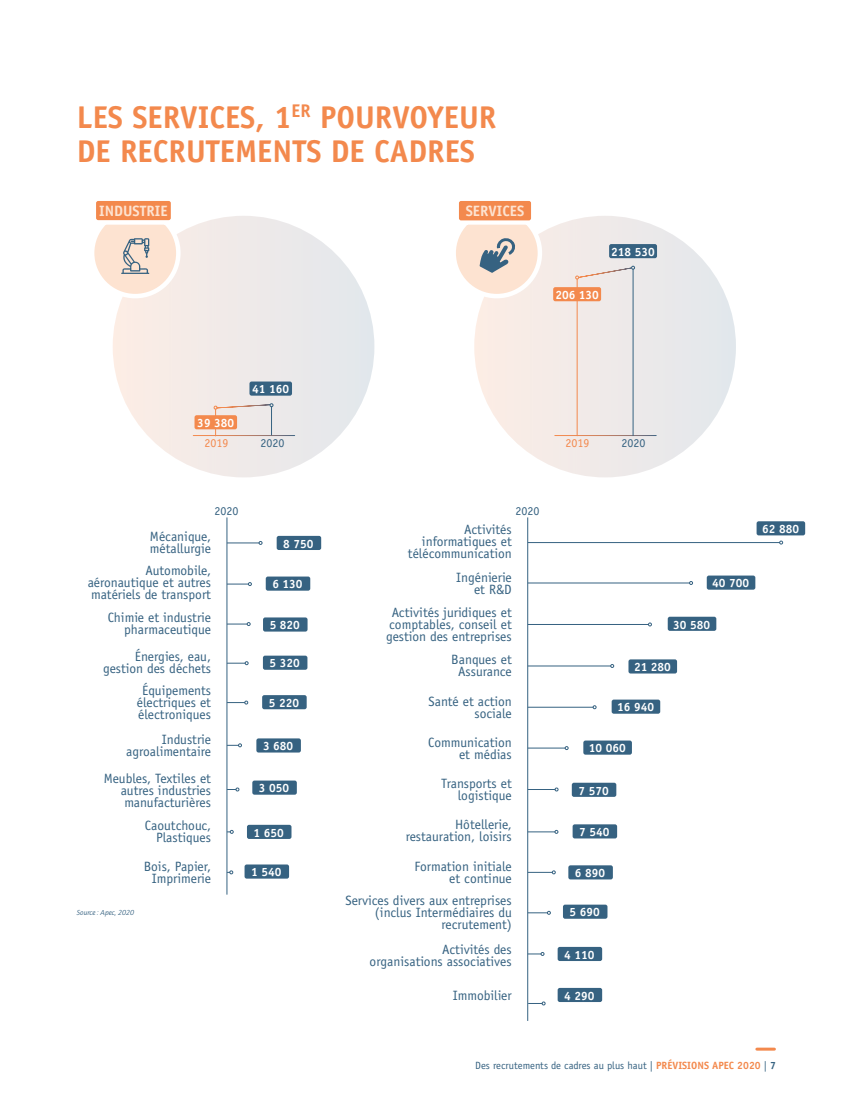
<style>
.page{position:relative;width:851px;height:1106px;background:#fff}
.page>*{position:absolute;margin:0;border:0;box-sizing:border-box;transform-origin:0 0}
.t1{font:700 31.5px/34.5px "Officina Sans";color:#f3894d}
.t2{font:700 15px "Officina Sans";color:#fde3d1}
.t3{font:13.5px/12px "Officina Sans";color:#366281;text-align:right}
.t4{font:700 12px "Officina Sans";color:#fff}
.t5{font:12px "Officina Sans";color:#366281}
.t6{font:12px "Officina Sans";color:#f3894d}
.t7{font:10.5px "Officina Sans";color:#366281}
.t8{font:italic 7.5px "Quay Itc T";color:#366281}
.s1{font-weight:700;color:#f3894d}
.s2{font-weight:700}
</style>
<div class="page">
<hr style="left:756px;top:1047px;width:18px;height:3px;background:#f3894d">
<div style="left:474px;top:216px;width:261px;height:261px;background:#efeae9;border-radius:50%"></div>
<div style="left:113px;top:216px;width:261px;height:261px;background:#efeae9;border-radius:50%"></div>
<hr style="left:527px;top:516px;width:1px;height:504px;background:#366281">
<div style="left:513px;top:503px;width:28px;height:14px;background:#fff;border-radius:2px"></div>
<hr style="left:528px;top:542px;width:251px;height:1px;background:#366281">
<hr style="left:528px;top:665px;width:82px;height:1px;background:#366281">
<svg style="left:610px;top:664px;width:4px;height:4px"></svg>
<svg style="left:528px;top:787px;width:30px;height:4px"></svg>
<svg style="left:528px;top:911px;width:22px;height:3px"></svg>
<hr style="left:528px;top:582px;width:161px;height:1px;background:#366281">
<svg style="left:689px;top:581px;width:3px;height:4px"></svg>
<hr style="left:528px;top:707px;width:65px;height:1px;background:#366281">
<svg style="left:592px;top:705px;width:4px;height:4px"></svg>
<svg style="left:528px;top:830px;width:30px;height:3px"></svg>
<svg style="left:528px;top:952px;width:16px;height:3px"></svg>
<svg style="left:528px;top:1001px;width:17px;height:4px"></svg>
<hr style="left:528px;top:624px;width:120px;height:1px;background:#366281">
<hr style="left:528px;top:747px;width:37px;height:1px;background:#366281">
<svg style="left:564px;top:746px;width:4px;height:4px"></svg>
<svg style="left:528px;top:870px;width:27px;height:4px"></svg>
<div style="left:459px;top:201px;width:72px;height:19px;background:#f3894d;border-radius:2px"></div>
<svg style="left:456px;top:219px;width:86px;height:81px"></svg>
<hr style="left:554px;top:435px;width:102px;height:1px;background:#fff">
<hr style="left:576px;top:279px;width:1px;height:157px;background:#f3894d">
<hr style="left:632px;top:269px;width:1px;height:166px;background:#366281">
<svg style="left:575px;top:266px;width:60px;height:13px"></svg>
<div style="left:609px;top:244px;width:48px;height:14px;background:#366281;border-radius:2px"></div>
<div style="left:553px;top:287px;width:48px;height:14px;background:#f3894d;border-radius:2px"></div>
<div style="left:96px;top:201px;width:75px;height:19px;background:#f3894d;border-radius:2px"></div>
<hr style="left:193px;top:435px;width:102px;height:1px;background:#fff">
<svg style="left:214px;top:403px;width:59px;height:33px"></svg>
<div style="left:249px;top:381px;width:43px;height:14px;background:#366281;border-radius:2px"></div>
<div style="left:194px;top:415px;width:43px;height:14px;background:#f3894d;border-radius:2px"></div>
<svg style="left:94px;top:216px;width:88px;height:84px"></svg>
<hr style="left:226px;top:516px;width:1px;height:378px;background:#366281">
<div style="left:212px;top:503px;width:29px;height:14px;background:#fff;border-radius:2px"></div>
<hr style="left:227px;top:542px;width:32px;height:1px;background:#366281">
<svg style="left:227px;top:787px;width:12px;height:4px"></svg>
<svg style="left:227px;top:830px;width:6px;height:3px"></svg>
<svg style="left:227px;top:582px;width:25px;height:4px"></svg>
<svg style="left:227px;top:870px;width:6px;height:4px"></svg>
<div style="left:756px;top:521px;width:49px;height:14px;background:#366281;border-radius:2px"></div>
<div style="left:706px;top:575px;width:49px;height:14px;background:#366281;border-radius:2px"></div>
<div style="left:667px;top:616px;width:49px;height:15px;background:#366281;border-radius:2px"></div>
<div style="left:628px;top:659px;width:49px;height:14px;background:#366281;border-radius:2px"></div>
<div style="left:611px;top:699px;width:49px;height:14px;background:#366281;border-radius:2px"></div>
<div style="left:583px;top:740px;width:48px;height:14px;background:#366281;border-radius:2px"></div>
<div style="left:571px;top:782px;width:45px;height:15px;background:#366281;border-radius:2px"></div>
<div style="left:276px;top:536px;width:45px;height:14px;background:#366281;border-radius:2px"></div>
<svg style="left:227px;top:700px;width:21px;height:4px"></svg>
<div style="left:262px;top:695px;width:44px;height:14px;background:#366281;border-radius:2px"></div>
<div style="left:266px;top:576px;width:44px;height:14px;background:#366281;border-radius:2px"></div>
<svg style="left:227px;top:622px;width:23px;height:4px"></svg>
<div style="left:263px;top:617px;width:44px;height:14px;background:#366281;border-radius:2px"></div>
<svg style="left:227px;top:743px;width:15px;height:4px"></svg>
<div style="left:256px;top:738px;width:45px;height:14px;background:#366281;border-radius:2px"></div>
<svg style="left:227px;top:661px;width:21px;height:4px"></svg>
<div style="left:263px;top:655px;width:44px;height:14px;background:#366281;border-radius:2px"></div>
<div style="left:252px;top:780px;width:45px;height:14px;background:#366281;border-radius:2px"></div>
<div style="left:247px;top:824px;width:44px;height:15px;background:#366281;border-radius:2px"></div>
<div style="left:244px;top:864px;width:45px;height:14px;background:#366281;border-radius:2px"></div>
<div style="left:572px;top:824px;width:45px;height:14px;background:#366281;border-radius:2px"></div>
<div style="left:568px;top:865px;width:44px;height:14px;background:#366281;border-radius:2px"></div>
<div style="left:563px;top:904px;width:44px;height:14px;background:#366281;border-radius:2px"></div>
<div style="left:557px;top:946px;width:45px;height:15px;background:#366281;border-radius:2px"></div>
<div style="left:557px;top:987px;width:45px;height:15px;background:#366281;border-radius:2px"></div>
<h1 class="t1" style="left:77px;top:100px;width:421px">LES SERVICES, 1<sup>ER</sup> POURVOYEUR<br>DE RECRUTEMENTS DE CADRES</h1>
<p class="t2" style="left:99px;top:201px;width:70px">INDUSTRIE</p>
<p class="t2" style="left:465px;top:201px;width:60px">SERVICES</p>
<p class="t4" style="left:611px;top:244px;width:45px">218 530</p>
<p class="t4" style="left:555px;top:287px;width:45px">206 130</p>
<p class="t4" style="left:252px;top:381px;width:38px">41 160</p>
<p class="t4" style="left:197px;top:415px;width:38px">39 380</p>
<p class="t6" style="left:204px;top:436px;width:25px">2019</p>
<p class="t5" style="left:260px;top:436px;width:25px">2020</p>
<p class="t5" style="left:214px;top:503px;width:25px">2020</p>
<p class="t3" style="left:150px;top:530px;width:63px;text-align:left">Mécanique, métallurgie</p>
<p class="t3" style="left:88px;top:564px;width:125px;text-align:justify;text-indent:58px">Automobile, aéronautique et autres matériels de transport</p>
<p class="t4" style="left:283px;top:536px;width:32px">8 750</p>
<p class="t4" style="left:272px;top:577px;width:32px">6 130</p>
<p class="t3" style="left:108px;top:612px;width:105px">Chimie et industrie pharmaceutique</p>
<p class="t4" style="left:269px;top:617px;width:32px">5 820</p>
<p class="t3" style="left:103px;top:650px;width:109px">Énergies, eau, gestion des déchets</p>
<p class="t4" style="left:269px;top:656px;width:32px">5 320</p>
<p class="t3" style="left:137px;top:684px;width:76px;text-align:center">Équipements électriques et électroniques</p>
<p class="t4" style="left:269px;top:695px;width:32px">5 220</p>
<p class="t3" style="left:126px;top:733px;width:86px">Industrie agroalimentaire</p>
<p class="t4" style="left:263px;top:738px;width:32px">3 680</p>
<p class="t3" style="left:121px;top:772px;width:92px;text-align:justify;text-indent:-17px">Meubles, Textiles et autres industries manufacturières</p>
<p class="t3" style="left:145px;top:819px;width:68px">Caoutchouc,<br>Plastiques</p>
<p class="t3" style="left:144px;top:860px;width:69px;text-align:center">Bois, Papier,<br>Imprimerie</p>
<p class="t8" style="left:77px;top:907px;width:59px">Source : Apec, 2020</p>
<p class="t4" style="left:259px;top:780px;width:32px">3 050</p>
<p class="t4" style="left:253px;top:825px;width:32px">1 650</p>
<p class="t4" style="left:251px;top:864px;width:32px">1 540</p>
<p class="t5" style="left:515px;top:503px;width:25px">2020</p>
<p class="t3" style="left:408px;top:524px;width:105px">Activités informatiques et télécommunication</p>
<p class="t3" style="left:456px;top:571px;width:57px">Ingénierie et R&amp;D</p>
<p class="t3" style="left:386px;top:607px;width:127px;text-align:center">Activités juridiques et comptables, conseil et gestion des entreprises</p>
<p class="t3" style="left:451px;top:654px;width:62px;text-align:center">Banques et<br>Assurance</p>
<p class="t3" style="left:428px;top:695px;width:85px">Santé et action sociale</p>
<p class="t3" style="left:428px;top:736px;width:85px">Communication et médias</p>
<p class="t3" style="left:441px;top:777px;width:72px">Transports et logistique</p>
<p class="t3" style="left:405px;top:818px;width:108px">Hôtellerie, restauration, loisirs</p>
<p class="t3" style="left:414px;top:860px;width:99px">Formation initiale et continue</p>
<p class="t3" style="left:345px;top:894px;width:168px">Services divers aux entreprises (inclus Intermédiaires du recrutement)</p>
<p class="t3" style="left:369px;top:943px;width:144px">Activités des organisations associatives</p>
<p class="t3" style="left:452px;top:989px;width:61px">Immobilier</p>
<p class="t6" style="left:565px;top:436px;width:25px">2019</p>
<p class="t5" style="left:621px;top:436px;width:25px">2020</p>
<p class="t4" style="left:762px;top:521px;width:38px">62 880</p>
<p class="t4" style="left:712px;top:576px;width:38px">40 700</p>
<p class="t4" style="left:673px;top:617px;width:38px">30 580</p>
<p class="t4" style="left:634px;top:659px;width:38px">21 280</p>
<p class="t4" style="left:617px;top:700px;width:38px">16 940</p>
<p class="t4" style="left:588px;top:740px;width:38px">10 060</p>
<p class="t4" style="left:578px;top:783px;width:32px">7 570</p>
<p class="t4" style="left:579px;top:824px;width:32px">7 540</p>
<p class="t4" style="left:575px;top:865px;width:32px">6 890</p>
<p class="t4" style="left:569px;top:904px;width:32px">5 690</p>
<p class="t4" style="left:564px;top:947px;width:32px">4 110</p>
<p class="t4" style="left:564px;top:988px;width:32px">4 290</p>
<p class="t7" style="left:475px;top:1059px;width:302px">Des recrutements de cadres au plus haut | <span class="s1">PRÉVISIONS APEC 2020</span> | <span class="s2">7</span></p>
</div>
